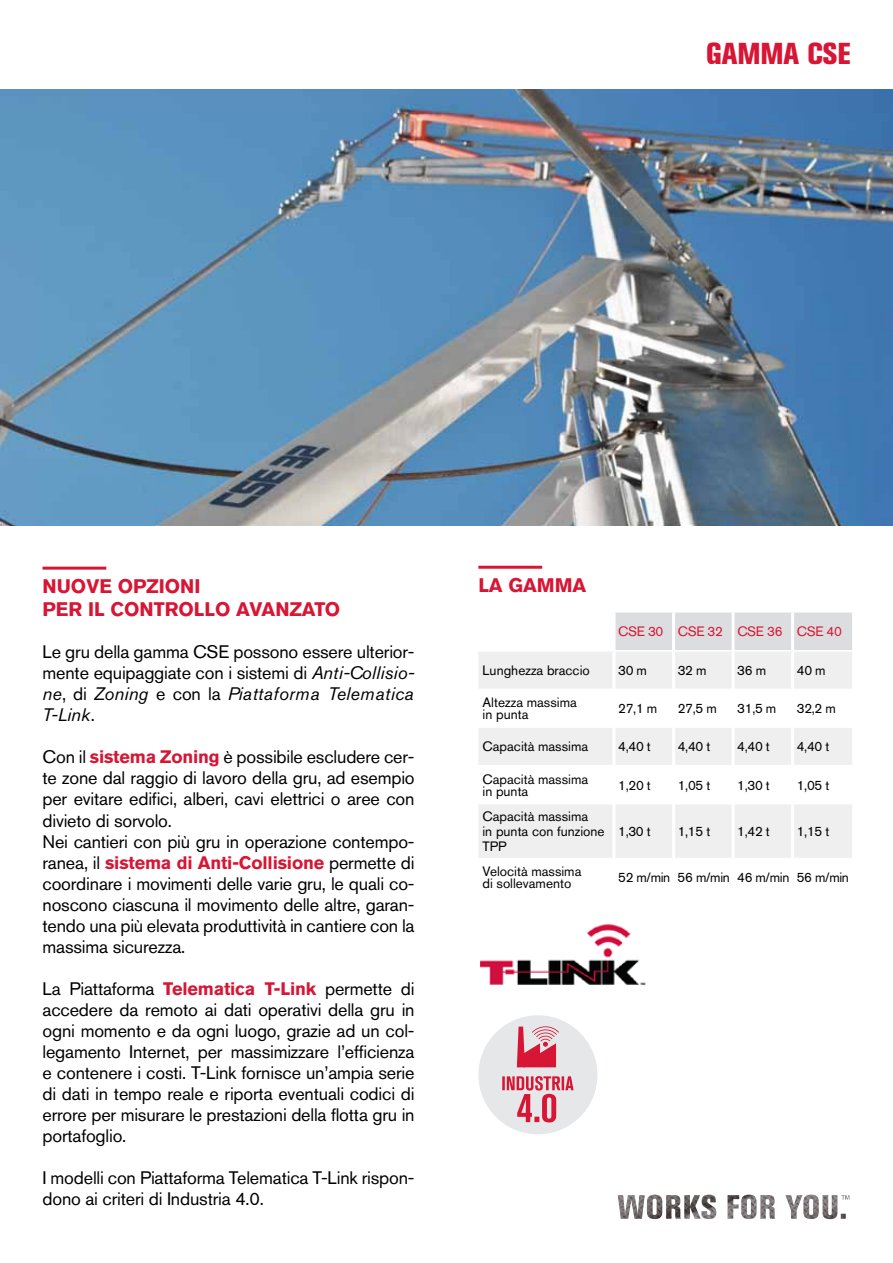
<style>
.page{position:relative;width:893px;height:1263px;background:#fff}
.page>*{position:absolute;margin:0;border:0;box-sizing:border-box;transform-origin:0 0}
.t1{font:30px "Akzidenz Grotesk BQ X Bd Cnd Alt";color:#d71635}
.t2{font:700 19.5px/23.4px "Akzidenz Grotesk BQ";color:#d71635}
.t3{font:500 18px/21px "Akzidenz Grotesk BQ";letter-spacing:-.01em;color:#000;text-align:justify}
.t4{font:13.5px/12px "Akzidenz Grotesk BQ";color:#000}
.t5{font:500 13.5px/12px "Akzidenz Grotesk BQ";color:#000}
.t6{font:500 13.5px "Akzidenz Grotesk BQ";letter-spacing:-.025em;color:#000}
.t7{font:13.5px "Akzidenz Grotesk BQ";letter-spacing:-.025em;color:#d71635}
.s1{font-weight:400;font-style:italic}
.s2{font-weight:700;color:#d71635}
</style>
<div class="page">
<hr style="left:478px;top:566px;width:64px;height:3px;background:#d71635">
<img style="left:0;top:89px;width:893px;height:436px">
<div style="left:615px;top:612px;width:237px;height:38px;background:#dcddde"></div>
<svg style="left:479px;top:652px;width:373px;height:206px;fill:#efeff0"></svg>
<hr style="left:672px;top:612px;width:3px;height:38px;background:#fff">
<hr style="left:732px;top:612px;width:3px;height:38px;background:#fff">
<hr style="left:791px;top:612px;width:3px;height:38px;background:#fff">
<hr style="left:612px;top:652px;width:3px;height:37px;background:#fff">
<hr style="left:672px;top:652px;width:3px;height:37px;background:#fff">
<hr style="left:732px;top:652px;width:3px;height:37px;background:#fff">
<hr style="left:791px;top:652px;width:3px;height:37px;background:#fff">
<hr style="left:612px;top:689px;width:3px;height:38px;background:#fff">
<hr style="left:672px;top:689px;width:3px;height:38px;background:#fff">
<hr style="left:732px;top:689px;width:3px;height:38px;background:#fff">
<hr style="left:791px;top:689px;width:3px;height:38px;background:#fff">
<hr style="left:612px;top:727px;width:3px;height:38px;background:#fff">
<hr style="left:672px;top:727px;width:3px;height:38px;background:#fff">
<hr style="left:732px;top:727px;width:3px;height:38px;background:#fff">
<hr style="left:791px;top:727px;width:3px;height:38px;background:#fff">
<hr style="left:612px;top:766px;width:3px;height:38px;background:#fff">
<hr style="left:672px;top:766px;width:3px;height:38px;background:#fff">
<hr style="left:732px;top:766px;width:3px;height:38px;background:#fff">
<hr style="left:791px;top:766px;width:3px;height:38px;background:#fff">
<hr style="left:612px;top:804px;width:3px;height:54px;background:#fff">
<hr style="left:672px;top:804px;width:3px;height:54px;background:#fff">
<hr style="left:732px;top:804px;width:3px;height:54px;background:#fff">
<hr style="left:791px;top:804px;width:3px;height:54px;background:#fff">
<hr style="left:478px;top:765px;width:136px;height:1px;background:#fff">
<hr style="left:614px;top:765px;width:60px;height:1px;background:#fff">
<hr style="left:674px;top:765px;width:59px;height:1px;background:#fff">
<hr style="left:733px;top:765px;width:60px;height:1px;background:#fff">
<hr style="left:793px;top:765px;width:59px;height:1px;background:#fff">
<hr style="left:478px;top:689px;width:136px;height:1px;background:#fff">
<hr style="left:614px;top:689px;width:60px;height:1px;background:#fff">
<hr style="left:674px;top:689px;width:59px;height:1px;background:#fff">
<hr style="left:733px;top:689px;width:60px;height:1px;background:#fff">
<hr style="left:793px;top:689px;width:59px;height:1px;background:#fff">
<hr style="left:478px;top:727px;width:136px;height:1px;background:#fff">
<hr style="left:614px;top:727px;width:60px;height:1px;background:#fff">
<hr style="left:674px;top:727px;width:59px;height:1px;background:#fff">
<hr style="left:733px;top:727px;width:60px;height:1px;background:#fff">
<hr style="left:793px;top:727px;width:59px;height:1px;background:#fff">
<hr style="left:478px;top:804px;width:136px;height:1px;background:#fff">
<hr style="left:614px;top:804px;width:60px;height:1px;background:#fff">
<hr style="left:674px;top:804px;width:59px;height:1px;background:#fff">
<hr style="left:733px;top:804px;width:60px;height:1px;background:#fff">
<hr style="left:793px;top:804px;width:59px;height:1px;background:#fff">
<img style="left:618px;top:1194px;width:231px;height:25px">
<img style="left:481px;top:924px;width:165px;height:61px">
<hr style="left:43px;top:567px;width:63px;height:3px;background:#d71635">
<div style="left:478px;top:1015px;width:119px;height:119px;background:#e6e7e8;border-radius:50%"></div>
<svg style="left:502px;top:1076px;width:72px;height:46px"></svg>
<svg style="left:517px;top:1026px;width:42px;height:41px"></svg>
<h1 class="t1" style="left:706px;top:36px;width:146px">GAMMA CSE</h1>
<p class="t2" style="left:43px;top:574px;width:299px">NUOVE OPZIONI<br>PER IL CONTROLLO AVANZATO</p>
<p class="t3" style="left:43px;top:641px;width:374px">Le gru della gamma CSE possono essere ulterior&shy;mente equipaggiate con i sistemi di <span class="s1">Anti-Collisio&shy;ne</span>, di <span class="s1">Zoning</span> e con la <span class="s1">Piattaforma Telematica T-Link</span>.</p>
<p class="t3" style="left:43px;top:746px;width:374px;text-align:left">Con il <span class="s2">sistema Zoning</span> è possibile escludere cer&shy;te zone dal raggio di lavoro della gru, ad esempio per evitare edifici, alberi, cavi elettrici o aree con divieto di sorvolo.<br>Nei cantieri con più gru in operazione contempo&shy;ranea, il <span class="s2">sistema di Anti-Collisione</span> permette di coordinare i movimenti delle varie gru, le quali co&shy;noscono ciascuna il movimento delle altre, garan&shy;tendo una più elevata produttività in cantiere con la massima sicurezza.</p>
<p class="t3" style="left:43px;top:978px;width:374px">La Piattaforma <span class="s2">Telematica T-Link</span> permette di accedere da remoto ai dati operativi della gru in ogni momento e da ogni luogo, grazie ad un col&shy;legamento Internet, per massimizzare l’efficienza e contenere i costi. T-Link fornisce un’ampia serie di dati in tempo reale e riporta eventuali codici di errore per misurare le prestazioni della flotta gru in portafoglio.</p>
<p class="t3" style="left:43px;top:1167px;width:374px">I modelli con Piattaforma Telematica T-Link rispon&shy;dono ai criteri di Industria 4.0.</p>
<p class="t2" style="left:478px;top:574px;width:110px">LA GAMMA</p>
<p class="t7" style="left:618px;top:624px;width:225px">CSE 30 CSE 32 CSE 36 CSE 40</p>
<p class="t4" style="left:483px;top:664px;width:109px">Lunghezza braccio</p>
<p class="t4" style="left:618px;top:664px;width:30px">30 m</p>
<p class="t4" style="left:678px;top:664px;width:30px">32 m</p>
<p class="t4" style="left:737px;top:664px;width:30px">36 m</p>
<p class="t4" style="left:797px;top:664px;width:30px">40 m</p>
<p class="t4" style="left:483px;top:696px;width:96px">Altezza massima in punta</p>
<p class="t4" style="left:618px;top:702px;width:41px">27,1 m</p>
<p class="t4" style="left:678px;top:702px;width:41px">27,5 m</p>
<p class="t4" style="left:737px;top:702px;width:41px">31,5 m</p>
<p class="t4" style="left:797px;top:702px;width:41px">32,2 m</p>
<p class="t4" style="left:483px;top:740px;width:107px">Capacità massima</p>
<p class="t4" style="left:618px;top:740px;width:34px">4,40 t</p>
<p class="t4" style="left:678px;top:740px;width:34px">4,40 t</p>
<p class="t4" style="left:737px;top:740px;width:34px">4,40 t</p>
<p class="t4" style="left:797px;top:740px;width:34px">4,40 t</p>
<p class="t4" style="left:482px;top:773px;width:107px">Capacità massima in punta</p>
<p class="t4" style="left:618px;top:779px;width:34px">1,20 t</p>
<p class="t4" style="left:678px;top:779px;width:34px">1,05 t</p>
<p class="t4" style="left:737px;top:779px;width:34px">1,30 t</p>
<p class="t4" style="left:797px;top:779px;width:34px">1,05 t</p>
<p class="t4" style="left:482px;top:809px;width:124px;line-height:15px">Capacità massima<br>in punta con funzione<br>TPP</p>
<p class="t4" style="left:618px;top:825px;width:34px">1,30 t</p>
<p class="t4" style="left:678px;top:825px;width:34px">1,15 t</p>
<p class="t4" style="left:737px;top:825px;width:34px">1,42 t</p>
<p class="t4" style="left:797px;top:825px;width:34px">1,15 t</p>
<p class="t5" style="left:482px;top:865px;width:100px">Velocità massima di sollevamento</p>
<p class="t6" style="left:618px;top:869px;width:232px">52 m/min 56 m/min 46 m/min 56 m/min</p>
</div>
